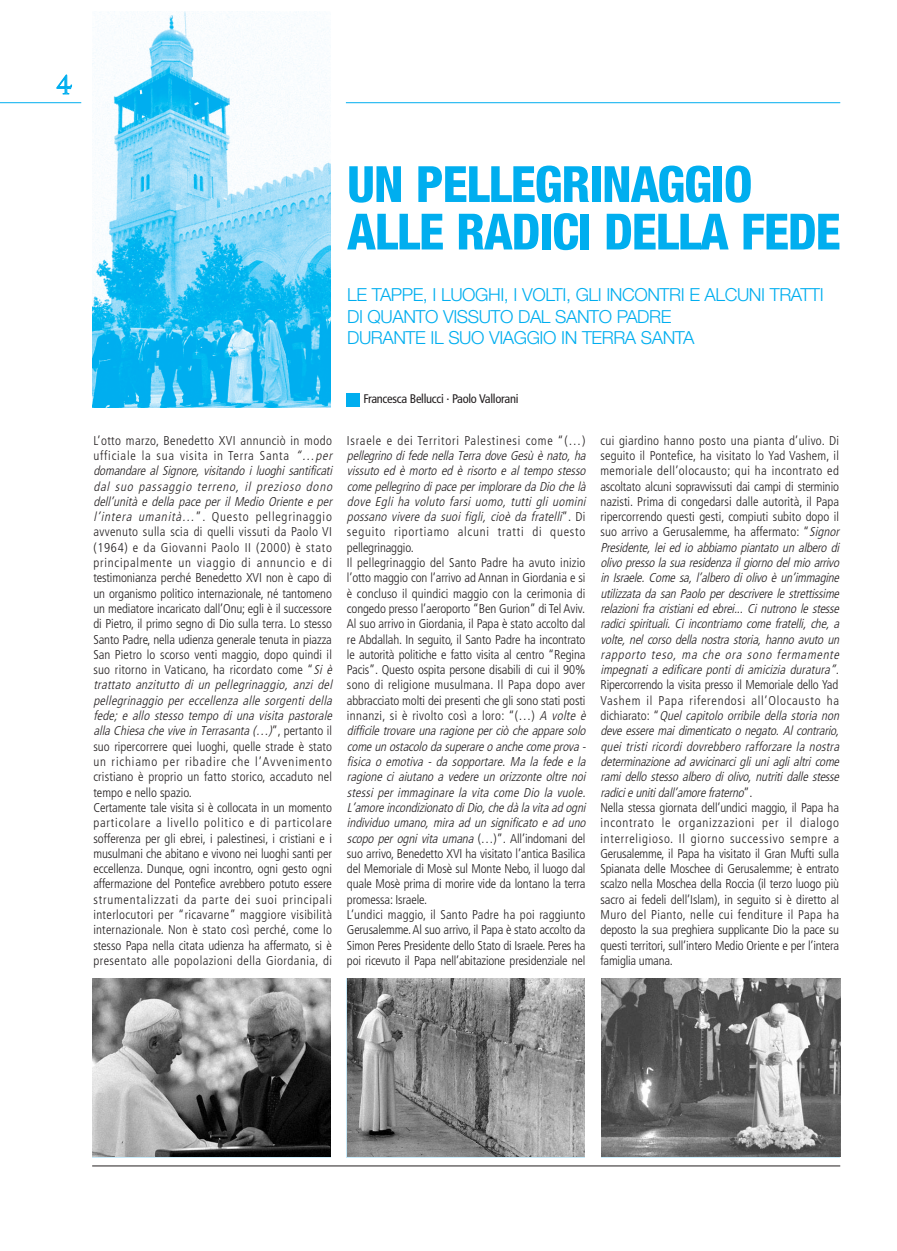
<style>
.page{position:relative;width:897px;height:1251px;background:#fff}
.page>*{position:absolute;margin:0;border:0;box-sizing:border-box;transform-origin:0 0}
.t1{font:800 condensed 50px/47.5px "Helvetica Neue";letter-spacing:-.02em;color:#00aeef}
.t2{font:31.25px "Democratica";color:#00aeef}
.t3{font:300 18px/21.6px "Helvetica Neue";letter-spacing:-.025em;color:#00aeef}
.t4{font:300 condensed 12.75px/15.2px "Frutiger";letter-spacing:-.01em;color:#231f20}
.t5{font:italic 300 condensed 12.75px/15.2px "Frutiger";letter-spacing:-.005em;color:#231f20}
.t6{font:300 condensed 12.75px "Frutiger";letter-spacing:.06em;color:#231f20}
.t7{font:condensed 12.5px "Frutiger";letter-spacing:-.025em;color:#231f20}
.s1{font-style:italic}
.s2{font-style:normal}
</style>
<div class="page">
<hr style="left:92px;top:1165px;width:748px;height:1px;background:#231f20">
<hr style="left:0;top:102px;width:81px;height:1px;background:#00aeef">
<hr style="left:346px;top:102px;width:494px;height:1px;background:#00aeef">
<img style="left:92px;top:12px;width:239px;height:395px">
<img style="left:347px;top:979px;width:237px;height:177px">
<img style="left:601px;top:978px;width:239px;height:178px">
<img style="left:92px;top:978px;width:239px;height:179px">
<div style="left:346px;top:393px;width:13px;height:13px;background:#00aeef"></div>
<h2 class="t2" style="left:56px;top:65px;width:18px">4</h2>
<h1 class="t1" style="left:347px;top:165px;width:495px">UN PELLEGRINAGGIO<br>ALLE RADICI DELLA FEDE</h1>
<h3 class="t3" style="left:347px;top:286px;width:478px">LE TAPPE, I LUOGHI, I VOLTI, GLI INCONTRI E ALCUNI TRATTI<br>DI QUANTO VISSUTO DAL SANTO PADRE<br>DURANTE IL SUO VIAGGIO IN TERRA SANTA</h3>
<p class="t7" style="left:363px;top:394px;width:156px">Francesca Bellucci · Paolo Vallorani</p>
<p class="t4" style="left:93px;top:434px;width:243px">L’otto marzo, Benedetto XVI annunciò in modo ufficiale la sua visita in Terra Santa <span class="s1">“…per domandare al Signore, visitando i luoghi santificati dal suo passaggio terreno, il prezioso dono dell’unità e della pace per il Medio Oriente e per l’intera umanità…</span>”. Questo pellegrinaggio avvenuto sulla scia di quelli vissuti da Paolo VI (1964) e da Giovanni Paolo II (2000) è stato principalmente un viaggio di annuncio e di testimonianza perché Benedetto XVI non è capo di un organismo politico internazionale, né tantomeno un mediatore incaricato dall’Onu; egli è il successore di Pietro, il primo segno di Dio sulla terra. Lo stesso Santo Padre, nella udienza generale tenuta in piazza San Pietro lo scorso venti maggio, dopo quindi il suo ritorno in Vaticano, ha ricordato come “<span class="s1">Si è trattato anzitutto di un pellegrinaggio, anzi del pellegrinaggio per eccellenza alle sorgenti della fede; e allo stesso tempo di una visita pastorale alla Chiesa che vive in Terrasanta (…)</span>” , p e r t a n t o i l suo ripercorrere quei luoghi, quelle strade è stato un richiamo per ribadire che l’Avvenimento cristiano è proprio un fatto storico, accaduto nel tempo e nello spazio.<br>Certamente tale visita si è collocata in un momento particolare a livello politico e di particolare sofferenza per gli ebrei, i palestinesi, i cristiani e i musulmani che abitano e vivono nei luoghi santi per eccellenza. Dunque, ogni incontro, ogni gesto ogni affermazione del Pontefice avrebbero potuto essere strumentalizzati da parte dei suoi principali interlocutori per “ricavarne” maggiore visibilità internazionale. Non è stato così perché, come lo stesso Papa nella citata udienza ha affermato, si è presentato alle popolazioni della Giordania, di</p>
<p class="t6" style="left:347px;top:435px;width:240px">Israele e dei Territori Palestinesi come “(…)</p>
<p class="t4" style="left:347px;top:449px;width:243px"><span class="s1">pellegrino di fede nella Terra dove Gesù è nato, ha vissuto ed è morto ed è risorto e al tempo stesso come pellegrino di pace per implorare da Dio che là dove Egli ha voluto farsi uomo, tutti gli uomini possano vivere da suoi figli, cioè da fratelli</span>” . D i seguito riportiamo alcuni tratti di questo pellegrinaggio.<br>Il pellegrinaggio del Santo Padre ha avuto inizio l’otto maggio con l’arrivo ad Annan in Giordania e si è concluso il quindici maggio con la cerimonia di congedo presso l’aeroporto “Ben Gurion” di Tel Aviv.<br>Al suo arrivo in Giordania, il Papa è stato accolto dal re Abdallah. In seguito, il Santo Padre ha incontrato le autorità politiche e fatto visita al centro “Regina Pacis”. Questo ospita persone disabili di cui il 90% sono di religione musulmana. Il Papa dopo aver abbracciato molti dei presenti che gli sono stati posti innanzi, si è rivolto così a loro: “(…) <span class="s1">A volte è difficile trovare una ragione per ciò che appare solo come un ostacolo da superare o anche come prova - fisica o emotiva - da sopportare. Ma la fede e la ragione ci aiutano a vedere un orizzonte oltre noi stessi per immaginare la vita come Dio la vuole.<br>L’amore incondizionato di Dio, che dà la vita ad ogni individuo umano, mira ad un significato e ad uno scopo per ogni vita umana</span> (…)”<span class="s1">.</span> All’indomani del suo arrivo, Benedetto XVI ha visitato l’antica Basilica del Memoriale di Mosè sul Monte Nebo, il luogo dal quale Mosè prima di morire vide da lontano la terra promessa: Israele.<br>L’undici maggio, il Santo Padre ha poi raggiunto Gerusalemme.Al suo arrivo, il Papa è stato accolto da Simon Peres Presidente dello Stato di Israele. Peres ha poi ricevuto il Papa nell’abitazione presidenziale nel</p>
<p class="t5" style="left:600px;top:434px;width:243px"><span class="s2">cui giardino hanno posto una pianta d’ulivo. Di seguito il Pontefice, ha visitato lo Yad Vashem, il memoriale dell’olocausto; qui ha incontrato ed ascoltato alcuni sopravvissuti dai campi di sterminio nazisti. Prima di congedarsi dalle autorità, il Papa ripercorrendo questi gesti, compiuti subito dopo il suo arrivo a Gerusalemme, ha affermato: “</span>Signor Presidente, lei ed io abbiamo piantato un albero di olivo presso la sua residenza il giorno del mio arrivo in Israele. Come sa, l’albero di olivo è un’immagine utilizzata da san Paolo per descrivere le strettissime relazioni fra cristiani ed ebrei... Ci nutrono le stesse radici spirituali. Ci incontriamo come fratelli, che, a volte, nel corso della nostra storia, hanno avuto un rapporto teso, ma che ora sono fermamente impegnati a edificare ponti di amicizia duratura”.</p>
<p class="t4" style="left:600px;top:678px;width:243px">Ripercorrendo la visita presso il Memoriale dello Yad Vashem il Papa riferendosi all’Olocausto ha d i c h i a r a t o : “ <span class="s1">Quel capitolo orribile della storia non deve essere mai dimenticato o negato. Al contrario, quei tristi ricordi dovrebbero rafforzare la nostra determinazione ad avvicinarci gli uni agli altri come rami dello stesso albero di olivo, nutriti dalle stesse radici e uniti dall’amore fraterno</span>” .<br>Nella stessa giornata dell’undici maggio, il Papa ha incontrato le organizzazioni per il dialogo interreligioso. Il giorno successivo sempre a Gerusalemme, il Papa ha visitato il Gran Mufti sulla Spianata delle Moschee di Gerusalemme; è entrato scalzo nella Moschea della Roccia (il terzo luogo più sacro ai fedeli dell’Islam), in seguito si è diretto al Muro del Pianto, nelle cui fenditure il Papa ha deposto la sua preghiera supplicante Dio la pace su questi territori, sull’intero Medio Oriente e per l’intera famiglia umana.</p>
</div>
